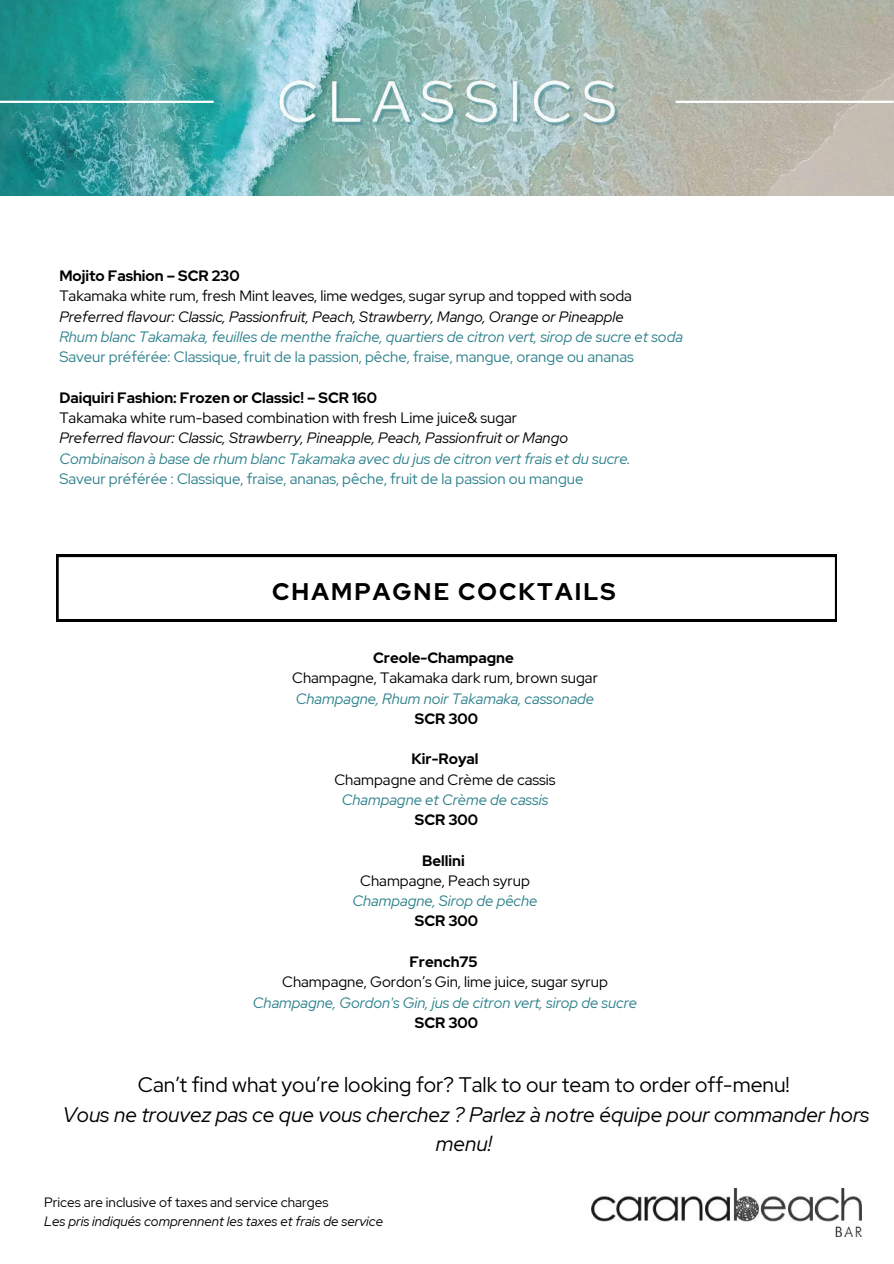
<style>
.page{position:relative;width:894px;height:1264px;background:#fff}
.page>*{position:absolute;margin:0;border:0;box-sizing:border-box;transform-origin:0 0}
.t1{font:700 24px "Red Hat Display";letter-spacing:.085em;color:#000}
.t2{font:italic 21px/29.2px "Red Hat Display";color:#000;text-align:center}
.t3{font:21px "Red Hat Display";color:#000}
.t4{font:italic 15px "Red Hat Display";color:#2d818c}
.t5{font:15px "Red Hat Display";color:#000}
.t6{font:italic 15px "Red Hat Display";color:#000}
.t7{font:15px "Red Hat Display";color:#2d818c}
.t8{font:700 15px "Red Hat Display";color:#000}
.t9{font:italic 13.5px "Red Hat Display";color:#000}
.t10{font:13.5px "Red Hat Display";color:#000}
</style>
<div class="page">
<img style="left:0;top:0;width:892px;height:195px">
<hr style="left:675px;top:101px;width:218px;height:2px;background:#fff">
<img style="left:276px;top:64px;width:350px;height:76px">
<hr style="left:0;top:101px;width:213px;height:2px;background:#fff">
<img style="left:591px;top:1188px;width:270px;height:48px">
<svg style="left:56px;top:555px;width:780px;height:66px"></svg>
<p class="t8" style="left:59px;top:266px;width:182px">Mojito Fashion – SCR 230</p>
<p class="t5" style="left:59px;top:286px;width:574px">Takamaka white rum, fresh Mint leaves, lime wedges, sugar syrup and topped with soda</p>
<p class="t6" style="left:59px;top:306px;width:566px">Preferred flavour: Classic, Passionfruit, Peach, Strawberry, Mango, Orange or Pineapple</p>
<p class="t4" style="left:59px;top:327px;width:625px">Rhum blanc Takamaka, feuilles de menthe fraîche, quartiers de citron vert, sirop de sucre et soda</p>
<p class="t7" style="left:59px;top:347px;width:575px">Saveur préférée: Classique, fruit de la passion, pêche, fraise, mangue, orange ou ananas</p>
<p class="t8" style="left:59px;top:387px;width:319px">Daiquiri Fashion: Frozen or Classic! – SCR 160</p>
<p class="t5" style="left:59px;top:408px;width:459px">Takamaka white rum-based combination with fresh Lime juice&amp; sugar</p>
<p class="t6" style="left:59px;top:428px;width:510px">Preferred flavour: Classic, Strawberry, Pineapple, Peach, Passionfruit or Mango</p>
<p class="t4" style="left:59px;top:448px;width:572px">Combinaison à base de rhum blanc Takamaka avec du jus de citron vert frais et du sucre.</p>
<p class="t7" style="left:59px;top:468px;width:525px">Saveur préférée : Classique, fraise, ananas, pêche, fruit de la passion ou mangue</p>
<h1 class="t1" style="left:272px;top:575px;width:345px">CHAMPAGNE COCKTAILS</h1>
<p class="t8" style="left:373px;top:647px;width:142px">Creole-Champagne</p>
<p class="t5" style="left:292px;top:668px;width:307px">Champagne, Takamaka dark rum, brown sugar</p>
<p class="t4" style="left:296px;top:688px;width:300px">Champagne, Rhum noir Takamaka, cassonade</p>
<p class="t8" style="left:415px;top:708px;width:65px">SCR 300</p>
<p class="t8" style="left:411px;top:749px;width:69px">Kir-Royal</p>
<p class="t5" style="left:334px;top:769px;width:223px">Champagne and Crème de cassis</p>
<p class="t4" style="left:341px;top:789px;width:208px">Champagne et Crème de cassis</p>
<p class="t8" style="left:415px;top:809px;width:65px">SCR 300</p>
<p class="t8" style="left:422px;top:850px;width:44px">Bellini</p>
<p class="t5" style="left:360px;top:870px;width:171px">Champagne, Peach syrup</p>
<p class="t4" style="left:352px;top:890px;width:186px">Champagne, Sirop de pêche</p>
<p class="t8" style="left:415px;top:911px;width:65px">SCR 300</p>
<p class="t8" style="left:409px;top:951px;width:70px">French75</p>
<p class="t5" style="left:282px;top:971px;width:327px">Champagne, Gordon’s Gin, lime juice, sugar syrup</p>
<p class="t4" style="left:253px;top:992px;width:385px">Champagne, Gordon's Gin, jus de citron vert, sirop de sucre</p>
<p class="t8" style="left:415px;top:1012px;width:65px">SCR 300</p>
<h2 class="t3" style="left:138px;top:1071px;width:653px">Can’t find what you’re looking for? Talk to our team to order off-menu!</h2>
<h2 class="t2" style="left:63px;top:1099px;width:807px">Vous ne trouvez pas ce que vous cherchez ? Parlez à notre équipe pour commander hors menu!</h2>
<p class="t10" style="left:44px;top:1193px;width:286px">Prices are inclusive of taxes and service charges</p>
<p class="t9" style="left:44px;top:1211px;width:340px">Les pris indiqués comprennent les taxes et frais de service</p>
</div>
